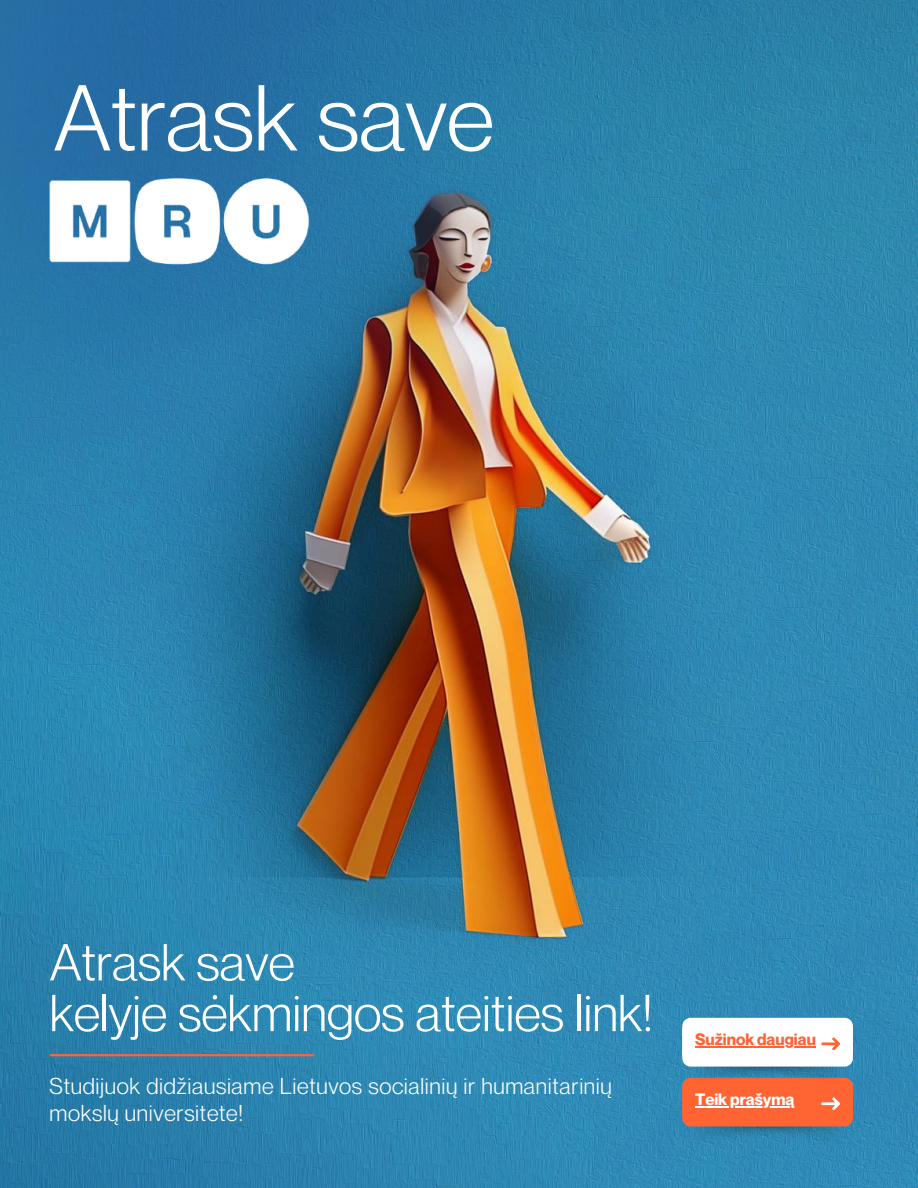
<style>
.page{position:relative;width:918px;height:1188px;background:#fff}
.page>*{position:absolute;margin:0;border:0;box-sizing:border-box;transform-origin:0 0}
.t1{font:91.35px "Neue Montreal";color:#fff}
.t2{font:50.85px/50.7px "Neue Montreal";color:#fff}
.t3{font:22.5px/27px "Neue Montreal";letter-spacing:.03em;color:#fff}
.t4{font:700 16.2px "Neue Montreal";color:#ff6432}
.t5{font:700 16.2px "Neue Montreal";color:#fff}
</style>
<div class="page">
<img style="left:0;top:0;width:918px;height:1188px">
<img style="left:0;top:0;width:756px;height:895px">
<hr style="left:50px;top:1054px;width:264px;height:2px;background:#ff6432">
<img style="left:693px;top:1126px;width:151px;height:17px">
<div style="left:682px;top:1081px;width:171px;height:45px;background:#ff6432;border-radius:8px"></div>
<div style="left:682px;top:1078px;width:171px;height:45px;background:#ff6432;border-radius:8px"></div>
<svg style="left:821px;top:1098px;width:19px;height:12px"></svg>
<img style="left:693px;top:1066px;width:151px;height:12px">
<div style="left:682px;top:1021px;width:171px;height:45px;background:#fff;border-radius:8px"></div>
<div style="left:682px;top:1018px;width:171px;height:45px;background:#fff;border-radius:8px"></div>
<svg style="left:821px;top:1038px;width:19px;height:12px"></svg>
<hr style="left:695px;top:1106px;width:100px;height:2px;background:#fff">
<hr style="left:695px;top:1047px;width:121px;height:1px;background:#ff6432">
<img style="left:43px;top:174px;width:271px;height:94px">
<h1 class="t1" style="left:54px;top:62px;width:442px">Atrask save</h1>
<h2 class="t2" style="left:50px;top:936px;width:605px">Atrask save<br>kelyje sėkmingos ateities link!</h2>
<p class="t3" style="left:50px;top:1073px;width:564px">Studijuok didžiausiame Lietuvos socialinių ir humanitarinių mokslų universitete!</p>
<p class="t4" style="left:695px;top:1030px;width:122px">Sužinok daugiau</p>
<p class="t5" style="left:695px;top:1090px;width:101px">Teik prašymą</p>
</div>
